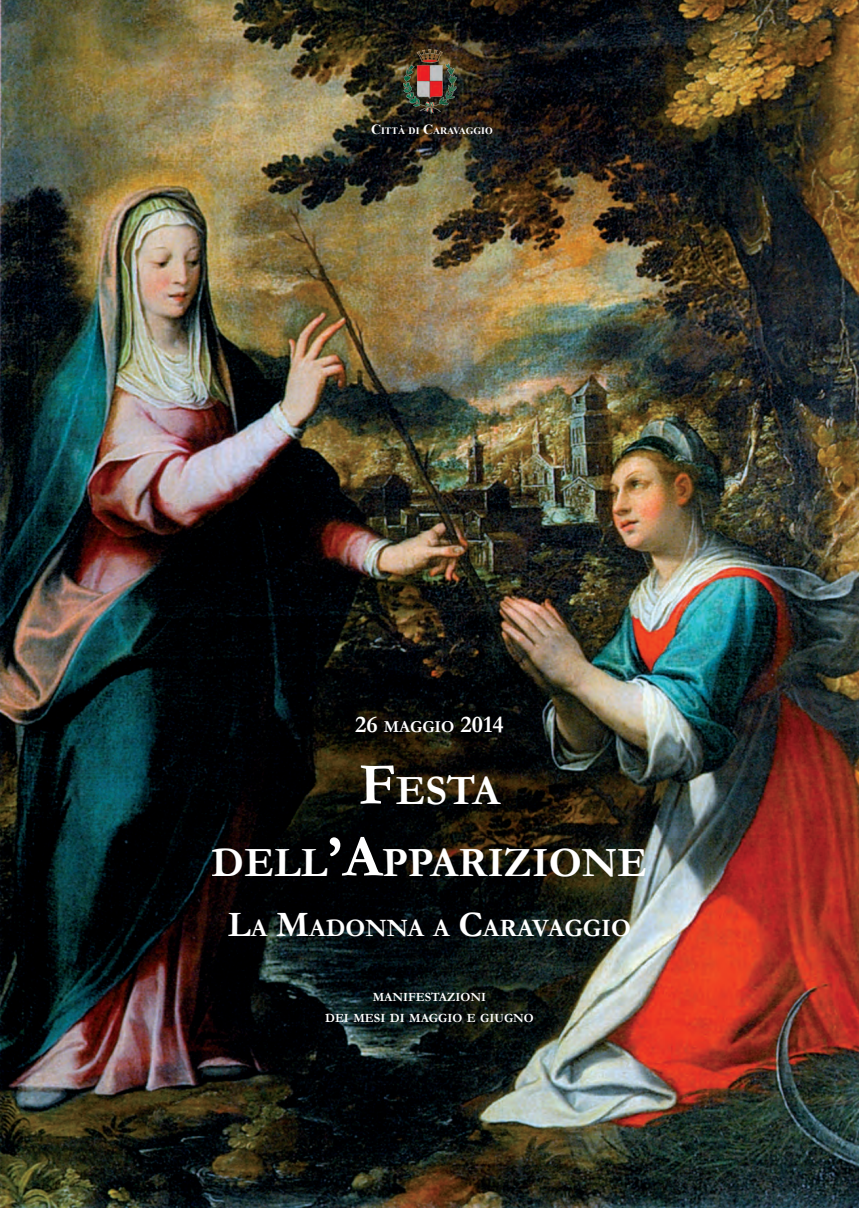
<style>
.page{position:relative;width:859px;height:1208px;background:#fff}
.page>*{position:absolute;margin:0;border:0;box-sizing:border-box;transform-origin:0 0}
.t1{font:700 42px/72px "Garamond";color:#fff;text-align:center}
.t2{font:700 25.2px "Garamond";color:#fff}
.t3{font:700 24px "Garamond";color:#fff}
.t4{font:700 12.6px/21.6px "Garamond";color:#fff;text-align:center}
.t5{font:700 9.8px "Times New Roman";color:#fff}
.s1{font-size:14px}
.s2{font-size:16.8px}
.s3{font-size:60px}
.s4{font-size:36px}
</style>
<div class="page">
<img style="left:0;top:0;width:859px;height:1208px">
<img style="left:399px;top:45px;width:61px;height:71px">
<p class="t5" style="left:371px;top:124px;width:123px"><span class="s1">C</span>ITTÀ DI <span class="s1">C</span>ARAVAGGIO</p>
<h3 class="t3" style="left:355px;top:708px;width:150px">26 <span class="s2">MAGGIO</span> 2014</h3>
<h1 class="t1" style="left:212px;top:754px;width:437px"><span class="s3">F</span>ESTA<br>DELL<span class="s3">’A</span>PPARIZIONE</h1>
<h2 class="t2" style="left:228px;top:910px;width:405px"><span class="s4">L</span>A <span class="s4">M</span>ADONNA A <span class="s4">C</span>ARAVAGGIO</h2>
<p class="t4" style="left:325px;top:986px;width:210px">MANIFESTAZIONI<br>DEI MESI DI MAGGIO E GIUGNO</p>
</div>
